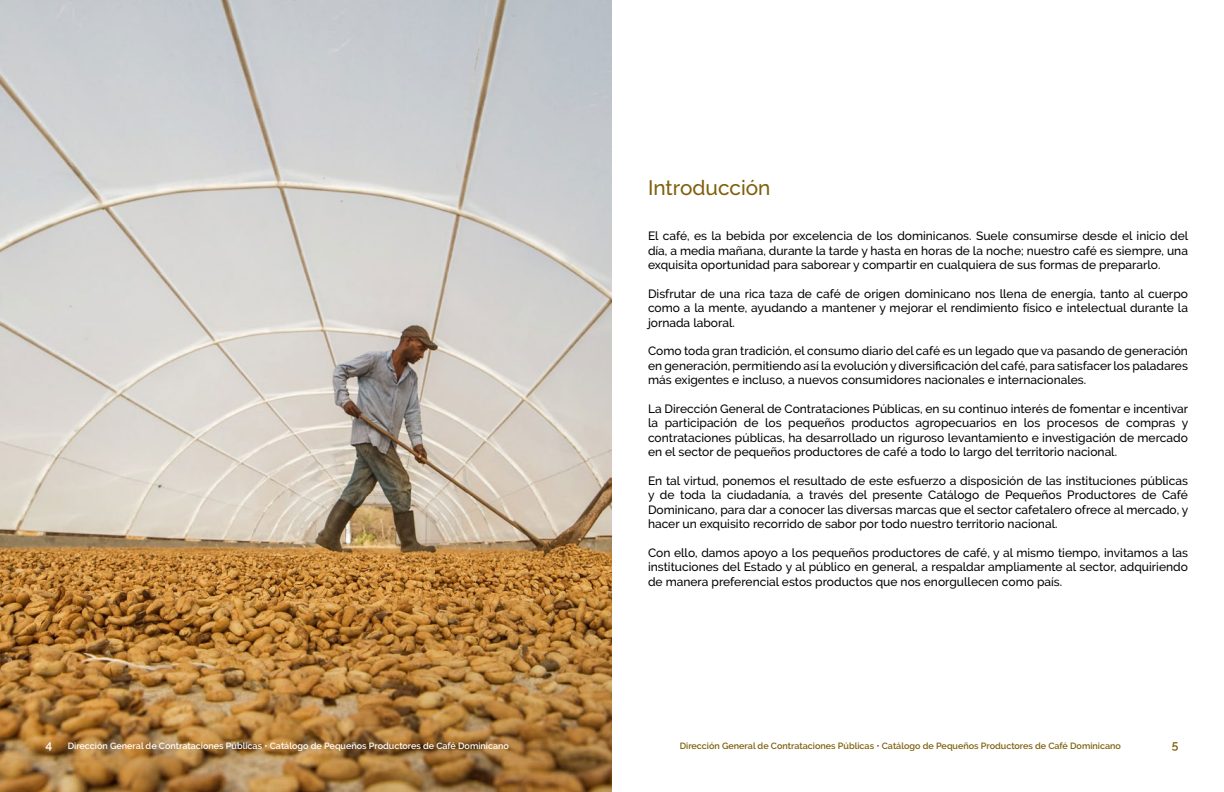
<style>
.page{position:relative;width:1224px;height:792px;background:#fff}
.page>*{position:absolute;margin:0;border:0;box-sizing:border-box;transform-origin:0 0}
.t1{font:500 20.8px "Raleway";color:#7e5f0b}
.t2{font:500 12px/14.4px "Raleway";color:#000;text-align:justify}
.t3{font:600 12px "Raleway";color:#7e5f0b}
.t4{font:600 12px "Raleway";color:#fff}
.t5{font:600 9px "Raleway";color:#7e5f0b}
.t6{font:600 9px "Raleway";color:#fff}
</style>
<div class="page">
<img style="left:0;top:0;width:612px;height:792px">
<p class="t4" style="left:46px;top:738px;width:8px">4</p>
<p class="t6" style="left:68px;top:740px;width:443px">Dirección General de Contrataciones Públicas • Catálogo de Pequeños Productores de Café Dominicano</p>
<h1 class="t1" style="left:648px;top:176px;width:124px">Introducción</h1>
<p class="t2" style="left:648px;top:229px;width:542px">El café, es la bebida por excelencia de los dominicanos. Suele consumirse desde el inicio del día, a media mañana, durante la tarde y hasta en horas de la noche; nuestro café es siempre, una exquisita oportunidad para saborear y compartir en cualquiera de sus formas de prepararlo.</p>
<p class="t2" style="left:648px;top:286px;width:542px">Disfrutar de una rica taza de café de origen dominicano nos llena de energía, tanto al cuerpo como a la mente, ayudando a mantener y mejorar el rendimiento físico e intelectual durante la jornada laboral.</p>
<p class="t2" style="left:648px;top:344px;width:542px">Como toda gran tradición, el consumo diario del café es un legado que va pasando de generación en generación, permitiendo así la evolución y diversificación del café, para satisfacer los paladares más exigentes e incluso, a nuevos consumidores nacionales e internacionales.</p>
<p class="t2" style="left:648px;top:401px;width:542px">La Dirección General de Contrataciones Públicas, en su continuo interés de fomentar e incentivar la participación de los pequeños productos agropecuarios en los procesos de compras y contrataciones públicas, ha desarrollado un riguroso levantamiento e investigación de mercado en el sector de pequeños productores de café a todo lo largo del territorio nacional.</p>
<p class="t2" style="left:648px;top:473px;width:542px">En tal virtud, ponemos el resultado de este esfuerzo a disposición de las instituciones públicas y de toda la ciudadanía, a través del presente Catálogo de Pequeños Productores de Café Dominicano, para dar a conocer las diversas marcas que el sector cafetalero ofrece al mercado, y hacer un exquisito recorrido de sabor por todo nuestro territorio nacional.</p>
<p class="t2" style="left:648px;top:545px;width:542px">Con ello, damos apoyo a los pequeños productores de café, y al mismo tiempo, invitamos a las instituciones del Estado y al público en general, a respaldar ampliamente al sector, adquiriendo de manera preferencial estos productos que nos enorgullecen como país.</p>
<p class="t5" style="left:680px;top:740px;width:443px">Dirección General de Contrataciones Públicas • Catálogo de Pequeños Productores de Café Dominicano</p>
<p class="t3" style="left:1172px;top:738px;width:8px">5</p>
</div>
